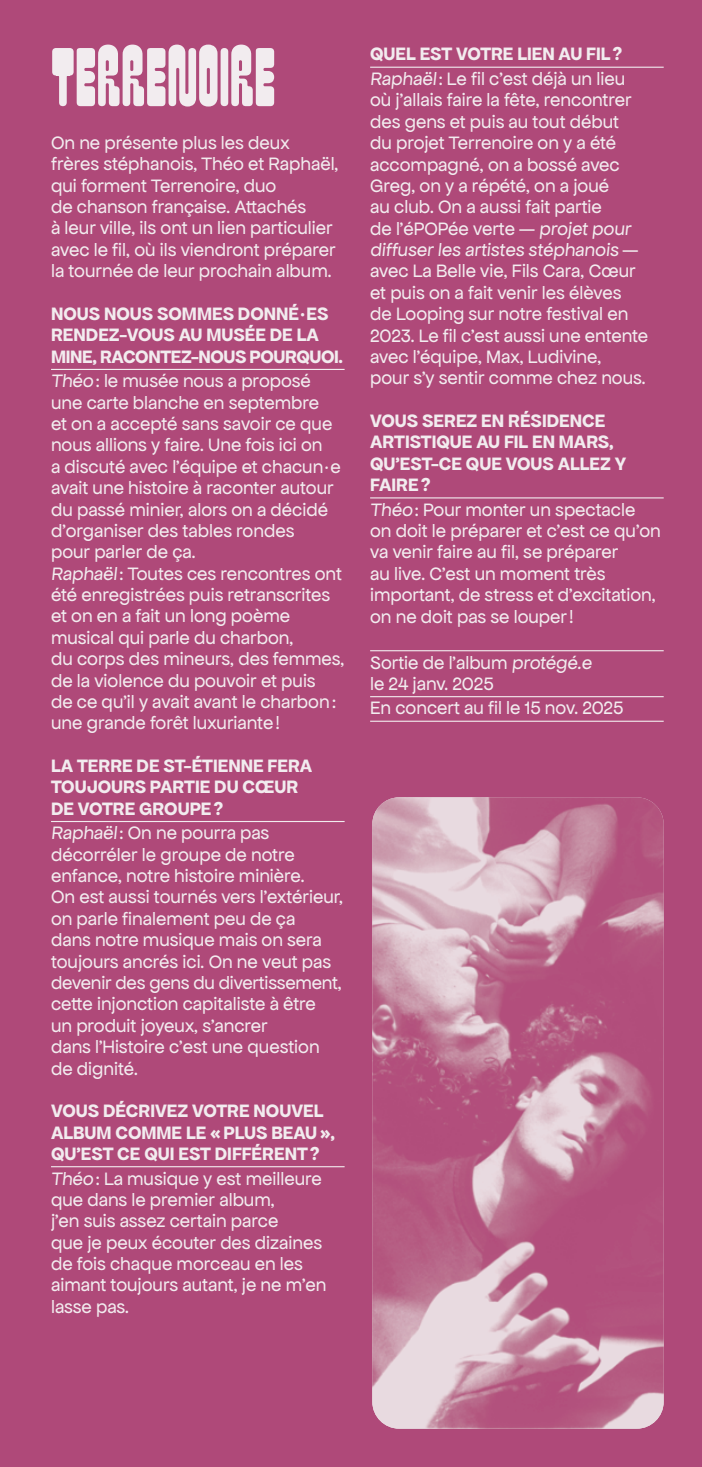
<style>
.page{position:relative;width:702px;height:1467px;background:#af4979}
.page>*{position:absolute;margin:0;border:0;box-sizing:border-box;transform-origin:0 0}
.t1{font:515.48px "Pimpit";letter-spacing:-.01em;color:#e7d9df}
.t2{font:76.5px "Pimpit";letter-spacing:.01em;color:#f2ecef}
.t3{font:19.12px/21.4px "Apfel Grotezk";color:#f2ecef}
.t4{font:700 19.12px/21.4px "Apfel Grotezk";color:#f2ecef}
</style>
<div class="page">
<img style="left:372px;top:797px;width:291px;height:632px">
<hr style="left:51px;top:369px;width:293px;height:1px;background:#f2ecef">
<hr style="left:51px;top:821px;width:293px;height:1px;background:#f2ecef">
<hr style="left:51px;top:1166px;width:293px;height:1px;background:#f2ecef">
<hr style="left:370px;top:67px;width:293px;height:1px;background:#f2ecef">
<hr style="left:370px;top:497px;width:293px;height:1px;background:#f2ecef">
<hr style="left:370px;top:650px;width:293px;height:1px;background:#f2ecef">
<hr style="left:370px;top:696px;width:293px;height:1px;background:#f2ecef">
<hr style="left:370px;top:721px;width:293px;height:1px;background:#f2ecef">
<h2 class="t2" style="left:51px;top:25px;width:226px">TERRENOIRE</h2>
<p class="t3" style="left:51px;top:132px;width:289px">On ne présente plus les deux frères stéphanois, Théo et Raphaël, qui forment Terrenoire, duo<br>de chanson française. Attachés<br>à leur ville, ils ont un lien particulier avec le fil, où ils viendront préparer la tournée de leur prochain album.</p>
<p class="t4" style="left:51px;top:303px;width:294px">NOUS NOUS SOMMES DONNÉ·ES<br>RENDEZ-VOUS AU MUSÉE DE LA<br>MINE, RACONTEZ-NOUS POURQUOI.</p>
<p class="t3" style="left:51px;top:370px;width:295px">Théo: le musée nous a proposé une carte blanche en septembre<br>et on a accepté sans savoir ce que nous allions y faire. Une fois ici on<br>a discuté avec l’équipe et chacun·e avait une histoire à raconter autour du passé minier, alors on a décidé d’organiser des tables rondes<br>pour parler de ça.<br>Raphaël: Toutes ces rencontres ont été enregistrées puis retranscrites et on en a fait un long poème musical qui parle du charbon,<br>du corps des mineurs, des femmes, de la violence du pouvoir et puis<br>de ce qu’il y avait avant le charbon: une grande forêt luxuriante!</p>
<p class="t4" style="left:51px;top:755px;width:263px">LA TERRE DE ST-ÉTIENNE FERA<br>TOUJOURS PARTIE DU CŒUR<br>DE VOTRE GROUPE?</p>
<p class="t3" style="left:51px;top:822px;width:293px">Raphaël: On ne pourra pas décorréler le groupe de notre enfance, notre histoire minière.<br>On est aussi tournés vers l’extérieur, on parle finalement peu de ça<br>dans notre musique mais on sera toujours ancrés ici. On ne veut pas devenir des gens du divertissement, cette injonction capitaliste à être<br>un produit joyeux, s’ancrer<br>dans l’Histoire c’est une question de dignité.</p>
<p class="t4" style="left:51px;top:1100px;width:286px">VOUS DÉCRIVEZ VOTRE NOUVEL<br>ALBUM COMME LE «PLUS BEAU»,<br>QU’EST CE QUI EST DIFFÉRENT?</p>
<p class="t3" style="left:51px;top:1168px;width:277px">Théo: La musique y est meilleure que dans le premier album,<br>j’en suis assez certain parce<br>que je peux écouter des dizaines de fois chaque morceau en les aimant toujours autant, je ne m’en lasse pas.</p>
<h1 class="t1" style="left:-255px;top:1436px;width:1398px;rotate:-90deg">RENCONTRE</h1>
<p class="t4" style="left:370px;top:43px;width:253px">QUEL EST VOTRE LIEN AU FIL?</p>
<p class="t3" style="left:370px;top:68px;width:279px">Raphaël: Le fil c’est déjà un lieu où j’allais faire la fête, rencontrer des gens et puis au tout début<br>du projet Terrenoire on y a été accompagné, on a bossé avec<br>Greg, on y a répété, on a joué<br>au club. On a aussi fait partie<br>de l’éPOPée verte — projet pour diffuser les artistes stéphanois — avec La Belle vie, Fils Cara, Cœur et puis on a fait venir les élèves<br>de Looping sur notre festival en<br>2023. Le fil c’est aussi une entente avec l’équipe, Max, Ludivine,<br>pour s’y sentir comme chez nous.</p>
<p class="t4" style="left:370px;top:410px;width:257px">VOUS SEREZ EN RÉSIDENCE<br>ARTISTIQUE AU FIL EN MARS,<br>QU’EST-CE QUE VOUS ALLEZ Y<br>FAIRE?</p>
<p class="t3" style="left:370px;top:499px;width:292px">Théo: Pour monter un spectacle on doit le préparer et c’est ce qu’on va venir faire au fil, se préparer<br>au live. C’est un moment très important, de stress et d’excitation, on ne doit pas se louper!</p>
<p class="t3" style="left:370px;top:652px;width:225px">Sortie de l’album protégé.e le 24 janv. 2025</p>
<p class="t3" style="left:370px;top:698px;width:255px">En concert au fil le 15 nov. 2025</p>
</div>
